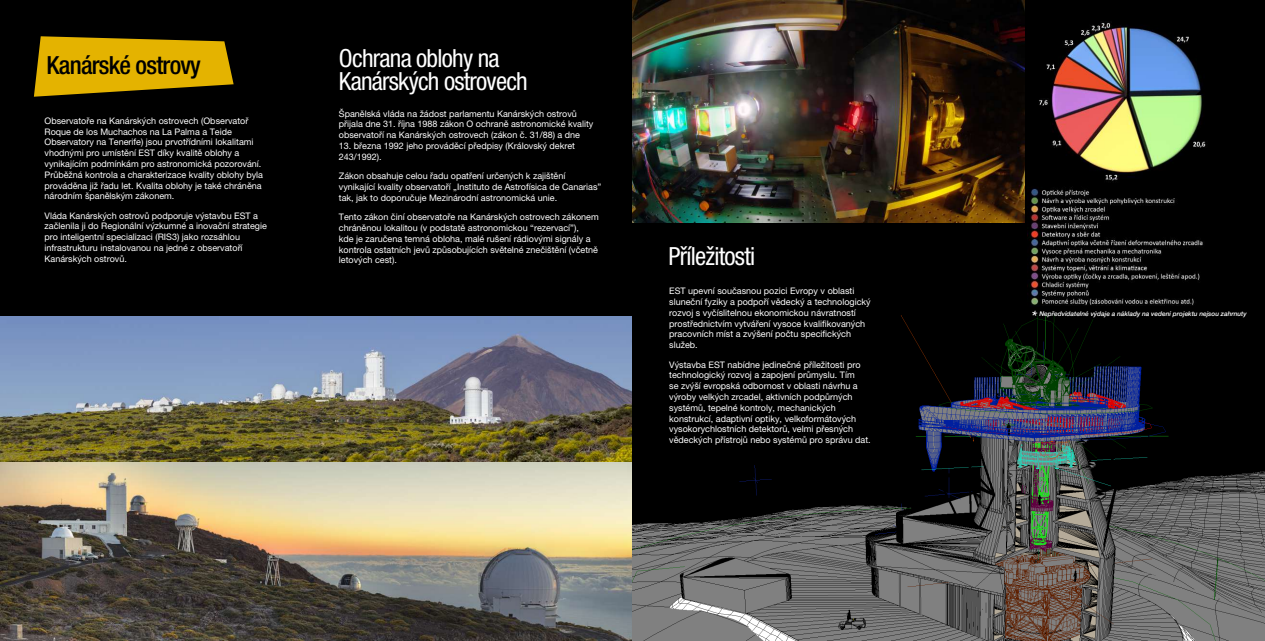
<style>
.page{position:relative;width:1265px;height:641px;background:#fff}
.page>*{position:absolute;margin:0;border:0;box-sizing:border-box;transform-origin:0 0}
.t1{font:condensed 25px/23px "Helvetica Neue LT Pro";letter-spacing:-.03em;color:#fff}
.t2{font:500 condensed 25px "Helvetica Neue LT Pro";letter-spacing:-.03em;color:#000}
.t3{font:italic 17px "Helvetica Neue";color:#fff}
.t4{font:9px/10.8px "Helvetica Neue LT Pro";color:#fff}
.t5{font:italic 500 6.5px "Helvetica Neue";color:#fff}
</style>
<div class="page">
<div style="left:632px;top:0;width:632px;height:641px;background:#000"></div>
<div style="left:0;top:0;width:632px;height:641px;background:#000"></div>
<img style="left:0;top:317px;width:632px;height:148px">
<img style="left:632px;top:1px;width:392px;height:222px">
<svg style="left:34px;top:36px;width:199px;height:61px"></svg>
<img style="left:1px;top:463px;width:631px;height:178px">
<img style="left:632px;top:316px;width:632px;height:325px">
<img style="left:1027px;top:22px;width:179px;height:284px">
<h1 class="t2" style="left:47px;top:50px;width:156px">Kanárské ostrovy</h1>
<p class="t4" style="left:45px;top:115px;width:220px">Observatoře na Kanárských ostrovech (Observatoř Roque de los Muchachos na La Palma a Teide Observatory na Tenerife) jsou prvotřídními lokalitami vhodnými pro umístění EST díky kvalitě oblohy a vynikajícím podmínkám pro astronomická pozorování.<br>Průběžná kontrola a charakterizace kvality oblohy byla prováděna již řadu let. Kvalita oblohy je také chráněna národním španělským zákonem.</p>
<p class="t4" style="left:45px;top:210px;width:224px">Vláda Kanárských ostrovů podporuje výstavbu EST a začlenila ji do Regionální výzkumné a inovační strategie pro inteligentní specializaci (RIS3) jako rozsáhlou infrastrukturu instalovanou na jedné z observatoří Kanárských ostrovů.</p>
<h1 class="t1" style="left:339px;top:46px;width:190px">Ochrana oblohy na<br>Kanárských ostrovech</h1>
<p class="t4" style="left:339px;top:108px;width:256px">Španělská vláda na žádost parlamentu Kanárských ostrovů přijala dne 31. října 1988 zákon O ochraně astronomické kvality observatoří na Kanárských ostrovech (zákon č. 31/88) a dne</p>
<p class="t4" style="left:339px;top:140px;width:238px">13. března 1992 jeho prováděcí předpisy (Královský dekret<br>243/1992).</p>
<p class="t4" style="left:339px;top:170px;width:264px">Zákon obsahuje celou řadu opatření určených k zajištění vynikající kvality observatoří „Instituto de Astrofísica de Canarias” tak, jak to doporučuje Mezinárodní astronomická unie.</p>
<p class="t4" style="left:339px;top:211px;width:261px">Tento zákon činí observatoře na Kanárských ostrovech zákonem chráněnou lokalitou (v podstatě astronomickou “rezervací”),<br>kde je zaručena temná obloha, malé rušení rádiovými signály a kontrola ostatních jevů způsobujících světelné znečištění (včetně letových cest).</p>
<h1 class="t1" style="left:668px;top:245px;width:88px">Příležitosti</h1>
<p class="t4" style="left:669px;top:285px;width:203px">EST upevní současnou pozici Evropy v oblasti sluneční fyziky a podpoří vědecký a technologický rozvoj s vyčíslitelnou ekonomickou návratností prostřednictvím vytváření vysoce kvalifikovaných pracovních míst a zvýšení počtu specifických služeb.</p>
<p class="t4" style="left:669px;top:359px;width:203px">Výstavba EST nabídne jedinečné příležitosti pro technologický rozvoj a zapojení průmyslu. Tím<br>se zvýší evropská odbornost v oblasti návrhu a výroby velkých zrcadel, aktivních podpůrných systémů, tepelné kontroly, mechanických konstrukcí, adaptivní optiky, velkoformátových vysokorychlostních detektorů, velmi přesných vědeckých přístrojů nebo systémů pro správu dat.</p>
<h2 class="t3" style="left:1030px;top:305px;width:7px">*</h2>
<p class="t5" style="left:1039px;top:308px;width:209px">Nepředvídatelné výdaje a náklady na vedení projektu nejsou zahrnuty</p>
</div>
